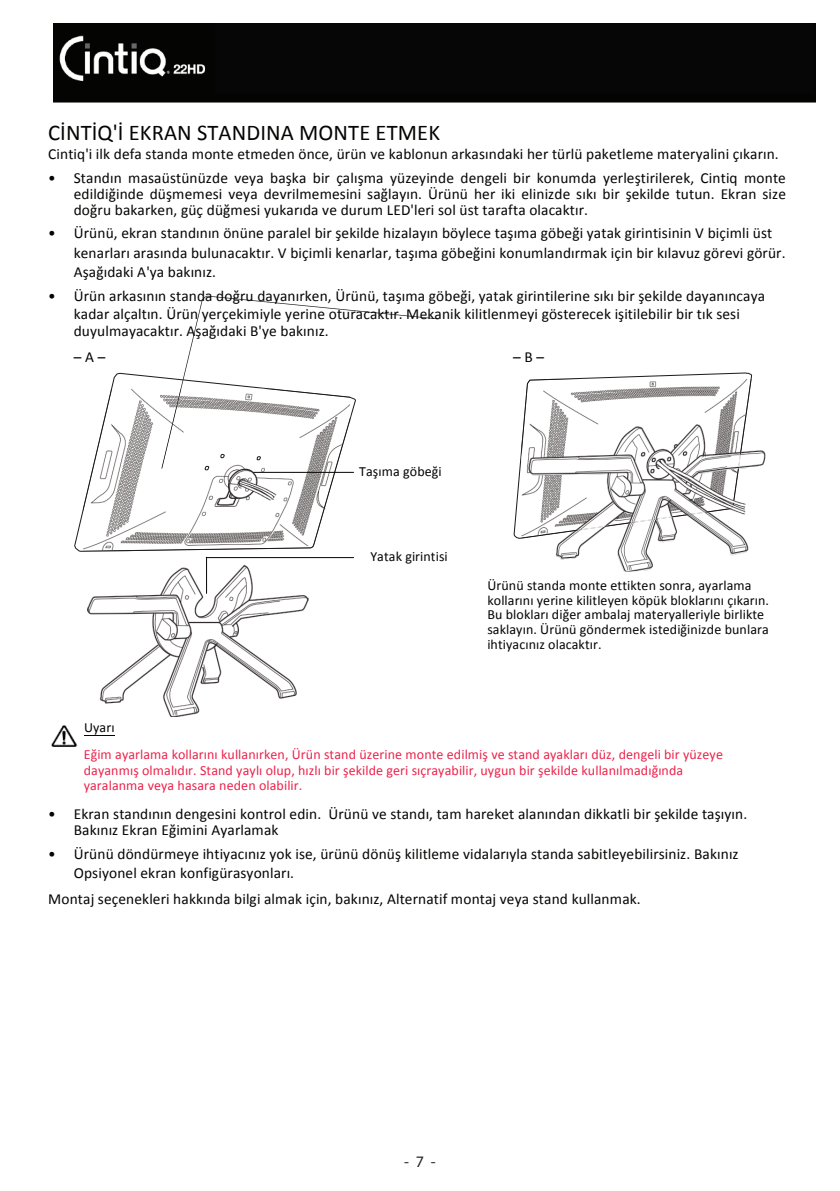
<style>
.page{position:relative;width:840px;height:1191px;background:#fff}
.page>*{position:absolute;margin:0;border:0;box-sizing:border-box;transform-origin:0 0}
.t1{font:22.4px "Calibri";letter-spacing:.005em;color:#040503}
.t2{font:16px "Myriad Pro";color:#231f20}
.t3{font:15.4px/19px "Calibri";letter-spacing:.01em;color:#040503}
.t4{font:14px/15px "Calibri";letter-spacing:.005em;color:#040503}
.t5{font:14px/15.2px "Calibri";letter-spacing:.005em;color:#ed224b}
</style>
<div class="page">
<img style="left:54px;top:23px;width:760px;height:80px">
<img style="left:55px;top:23px;width:161px;height:74px">
<img style="left:88px;top:566px;width:220px;height:151px">
<hr style="left:206px;top:557px;width:1px;height:36px;background:#040503">
<hr style="left:206px;top:557px;width:147px;height:1px;background:#040503">
<svg style="left:74px;top:373px;width:280px;height:179px"></svg>
<svg style="left:161px;top:296px;width:277px;height:172px"></svg>
<img style="left:83px;top:389px;width:267px;height:162px">
<img style="left:161px;top:389px;width:20px;height:79px">
<svg style="left:256px;top:456px;width:5px;height:4px"></svg>
<svg style="left:220px;top:453px;width:5px;height:5px"></svg>
<svg style="left:204px;top:466px;width:5px;height:4px"></svg>
<hr style="left:253px;top:472px;width:100px;height:1px;background:#040503">
<svg style="left:513px;top:372px;width:238px;height:167px"></svg>
<img style="left:521px;top:379px;width:244px;height:192px">
<img style="left:521px;top:379px;width:230px;height:159px">
<hr style="left:84px;top:735px;width:31px;height:1px;background:#040503">
<img style="left:51px;top:725px;width:26px;height:22px">
<div style="left:215px;top:23px;width:598px;height:70px;background:#050605"></div>
<h1 class="t1" style="left:48px;top:118px;width:393px">CİNTİQ'İ EKRAN STANDINA MONTE ETMEK</h1>
<p class="t3" style="left:48px;top:145px;width:731px">Cintiq'i ilk defa standa monte etmeden önce, ürün ve kablonun arkasındaki her türlü paketleme materyalini çıkarın.</p>
<p class="t3" style="left:74px;top:169px;width:713px;line-height:16.2px;text-align:justify;text-indent:-26px">• Standın masaüstünüzde veya başka bir çalışma yüzeyinde dengeli bir konumda yerleştirilerek, Cintiq monte edildiğinde düşmemesi veya devrilmemesini sağlayın. Ürünü her iki elinizde sıkı bir şekilde tutun. Ekran size doğru bakarken, güç düğmesi yukarıda ve durum LED'leri sol üst tarafta olacaktır.</p>
<p class="t3" style="left:74px;top:224px;width:713px;text-indent:-26px">• Ürünü, ekran standının önüne paralel bir şekilde hizalayın böylece taşıma göbeği yatak girintisinin V biçimli üst kenarları arasında bulunacaktır. V biçimli kenarlar, taşıma göbeğini konumlandırmak için bir kılavuz görevi görür.<br>Aşağıdaki A'ya bakınız.</p>
<p class="t3" style="left:74px;top:287px;width:692px;line-height:17.2px;text-indent:-26px">• Ürün arkasının standa doğru dayanırken, Ürünü, taşıma göbeği, yatak girintilerine sıkı bir şekilde dayanıncaya kadar alçaltın. Ürün yerçekimiyle yerine oturacaktır. Mekanik kilitlenmeyi gösterecek işitilebilir bir tık sesi duyulmayacaktır. Aşağıdaki B'ye bakınız.</p>
<p class="t3" style="left:74px;top:347px;width:33px">–A –</p>
<p class="t3" style="left:512px;top:347px;width:32px">–B –</p>
<p class="t4" style="left:359px;top:464px;width:84px">Taşıma göbeği</p>
<p class="t4" style="left:370px;top:549px;width:79px">Yatak girintisi</p>
<p class="t4" style="left:487px;top:577px;width:283px">Ürünü standa monte ettikten sonra, ayarlama kollarını yerine kilitleyen köpük bloklarını çıkarın.<br>Bu blokları diğer ambalaj materyalleriyle birlikte saklayın. Ürünü göndermek istediğinizde bunlara ihtiyacınız olacaktır.</p>
<p class="t4" style="left:84px;top:720px;width:32px">Uyarı</p>
<p class="t5" style="left:84px;top:747px;width:640px">Eğim ayarlama kollarını kullanırken, Ürün stand üzerine monte edilmiş ve stand ayakları düz, dengeli bir yüzeye dayanmış olmalıdır. Stand yaylı olup, hızlı bir şekilde geri sıçrayabilir, uygun bir şekilde kullanılmadığında yaralanma veya hasara neden olabilir.</p>
<p class="t3" style="left:74px;top:805px;width:674px;line-height:16.4px;text-indent:-26px">• Ekran standının dengesini kontrol edin. Ürünü ve standı, tam hareket alanından dikkatli bir şekilde taşıyın.<br>Bakınız Ekran Eğimini Ayarlamak</p>
<p class="t3" style="left:74px;top:844px;width:666px;text-indent:-26px">• Ürünü döndürmeye ihtiyacınız yok ise, ürünü dönüş kilitleme vidalarıyla standa sabitleyebilirsiniz. Bakınız<br>Opsiyonel ekran konfigürasyonları.</p>
<p class="t3" style="left:48px;top:889px;width:594px">Montaj seçenekleri hakkında bilgi almak için, bakınız, Alternatif montaj veya stand kullanmak.</p>
<p class="t2" style="left:404px;top:1153px;width:33px">- 7 -</p>
</div>
